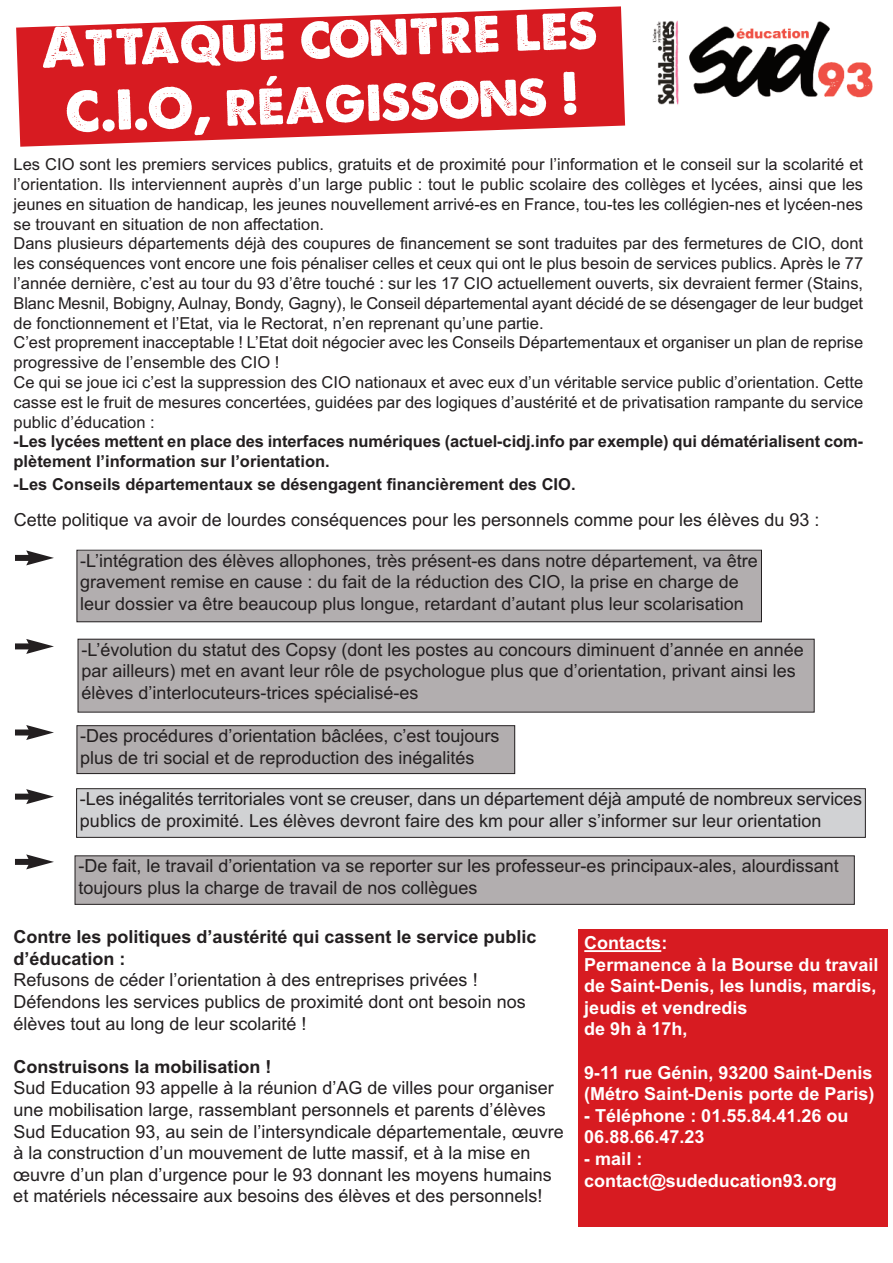
<style>
.page{position:relative;width:893px;height:1263px;background:#fff}
.page>*{position:absolute;margin:0;border:0;box-sizing:border-box;transform-origin:0 0}
.t1{font:54px/64.8px "A Loveof Thunder";color:#fff;text-align:center}
.t2{font:18px/21.6px "Arial";color:#231f20}
.t3{font:700 18px/21.6px "Arial";color:#fff}
.t4{font:700 18px/21.6px "Arial";color:#231f20}
.t5{font:16.5px/19.8px "Arial";color:#231f20}
.t6{font:700 16.5px/19.8px "Arial";color:#231f20}
</style>
<div class="page">
<img style="left:652px;top:20px;width:221px;height:85px">
<svg style="left:16px;top:6px;width:609px;height:141px;fill:#d71b21"></svg>
<div style="left:78px;top:639px;width:736px;height:73px;background:#b2aeaf"></div>
<div style="left:78px;top:639px;width:736px;height:73px;border:1px solid #231f20"></div>
<div style="left:75px;top:856px;width:779px;height:48px;background:#b2aeaf"></div>
<div style="left:75px;top:855px;width:780px;height:50px;border:1px solid #231f20"></div>
<div style="left:77px;top:789px;width:788px;height:48px;background:#d1d2d4"></div>
<div style="left:76px;top:788px;width:790px;height:50px;border:1px solid #231f20"></div>
<div style="left:77px;top:551px;width:684px;height:70px;background:#b2aeaf"></div>
<div style="left:77px;top:550px;width:685px;height:72px;border:1px solid #231f20"></div>
<div style="left:77px;top:726px;width:437px;height:47px;background:#b2aeaf"></div>
<div style="left:77px;top:725px;width:438px;height:49px;border:1px solid #231f20"></div>
<div style="left:15px;top:555px;width:16px;height:6px;background:#231f20"></div>
<svg style="left:26px;top:550px;width:28px;height:15px"></svg>
<div style="left:15px;top:643px;width:16px;height:6px;background:#231f20"></div>
<svg style="left:26px;top:639px;width:28px;height:15px"></svg>
<div style="left:15px;top:729px;width:16px;height:6px;background:#231f20"></div>
<svg style="left:26px;top:725px;width:28px;height:15px"></svg>
<div style="left:15px;top:794px;width:16px;height:6px;background:#231f20"></div>
<svg style="left:26px;top:789px;width:28px;height:15px"></svg>
<div style="left:15px;top:859px;width:16px;height:6px;background:#231f20"></div>
<svg style="left:26px;top:854px;width:28px;height:15px"></svg>
<div style="left:578px;top:930px;width:310px;height:297px;background:#d71b21"></div>
<hr style="left:584px;top:950px;width:77px;height:2px;background:#fff">
<h1 class="t1" style="left:40px;top:15px;width:558px;rotate:-2deg">Attaque contre les<br>C.I.O, réagissons !</h1>
<p class="t5" style="left:13px;top:154px;width:851px">Les CIO sont les premiers services publics, gratuits et de proximité pour l’information et le conseil sur la scolarité et l’orientation. Ils interviennent auprès d’un large public : tout le public scolaire des collèges et lycées, ainsi que les jeunes en situation de handicap, les jeunes nouvellement arrivé-es en France, tou-tes les collégien-nes et lycéen-nes se trouvant en situation de non affectation.<br>Dans plusieurs départements déjà des coupures de financement se sont traduites par des fermetures de CIO, dont les conséquences vont encore une fois pénaliser celles et ceux qui ont le plus besoin de services publics. Après le 77 l’année dernière, c’est au tour du 93 d’être touché : sur les 17 CIO actuellement ouverts, six devraient fermer (Stains, Blanc Mesnil, Bobigny, Aulnay, Bondy, Gagny), le Conseil départemental ayant décidé de se désengager de leur budget de fonctionnement et l’Etat, via le Rectorat, n’en reprenant qu’une partie.<br>C’est proprement inacceptable ! L’Etat doit négocier avec les Conseils Départementaux et organiser un plan de reprise progressive de l’ensemble des CIO !<br>Ce qui se joue ici c’est la suppression des CIO nationaux et avec eux d’un véritable service public d’orientation. Cette casse est le fruit de mesures concertées, guidées par des logiques d’austérité et de privatisation rampante du service public d’éducation :</p>
<p class="t6" style="left:13px;top:432px;width:851px">-Les lycées mettent en place des interfaces numériques (actuel-cidj.info par exemple) qui dématérialisent com&shy;plètement l’information sur l’orientation.</p>
<p class="t6" style="left:13px;top:475px;width:564px">-Les Conseils départementaux se désengagent financièrement des CIO.</p>
<p class="t2" style="left:14px;top:509px;width:807px">Cette politique va avoir de lourdes conséquences pour les personnels comme pour les élèves du 93 :</p>
<p class="t2" style="left:80px;top:550px;width:679px">-L’intégration des élèves allophones, très présent-es dans notre département, va être gravement remise en cause : du fait de la réduction des CIO, la prise en charge de leur dossier va être beaucoup plus longue, retardant d’autant plus leur scolarisation</p>
<p class="t2" style="left:81px;top:639px;width:724px">-L’évolution du statut des Copsy (dont les postes au concours diminuent d’année en année par ailleurs) met en avant leur rôle de psychologue plus que d’orientation, privant ainsi les élèves d’interlocuteurs-trices spécialisé-es</p>
<p class="t2" style="left:80px;top:725px;width:421px">-Des procédures d’orientation bâclées, c’est toujours plus de tri social et de reproduction des inégalités</p>
<p class="t2" style="left:80px;top:788px;width:783px">-Les inégalités territoriales vont se creuser, dans un département déjà amputé de nombreux services publics de proximité. Les élèves devront faire des km pour aller s’informer sur leur orientation</p>
<p class="t2" style="left:78px;top:855px;width:762px">-De fait, le travail d’orientation va se reporter sur les professeur-es principaux-ales, alourdissant toujours plus la charge de travail de nos collègues</p>
<p class="t4" style="left:13px;top:926px;width:525px">Contre les politiques d’austérité qui cassent le service public d’éducation :</p>
<p class="t2" style="left:13px;top:969px;width:514px">Refusons de céder l’orientation à des entreprises privées !<br>Défendons les services publics de proximité dont ont besoin nos élèves tout au long de leur scolarité !</p>
<p class="t4" style="left:13px;top:1056px;width:260px">Construisons la mobilisation !</p>
<p class="t2" style="left:13px;top:1077px;width:552px">Sud Education 93 appelle à la réunion d’AG de villes pour organiser une mobilisation large, rassemblant personnels et parents d’élèves Sud Education 93, au sein de l’intersyndicale départementale, œuvre à la construction d’un mouvement de lutte massif, et à la mise en œuvre d’un plan d’urgence pour le 93 donnant les moyens humains et matériels nécessaire aux besoins des élèves et des personnels!</p>
<p class="t3" style="left:584px;top:932px;width:296px">Contacts:<br>Permanence à la Bourse du travail de Saint-Denis, les lundis, mardis, jeudis et vendredis<br>de 9h à 17h,</p>
<p class="t3" style="left:584px;top:1062px;width:292px">9-11 rue Génin, 93200 Saint-Denis (Métro Saint-Denis porte de Paris)</p>
<p class="t3" style="left:584px;top:1105px;width:266px">- Téléphone : 01.55.84.41.26 ou<br>06.88.66.47.23</p>
<p class="t3" style="left:584px;top:1148px;width:254px">- mail : contact@sudeducation93.org</p>
</div>
